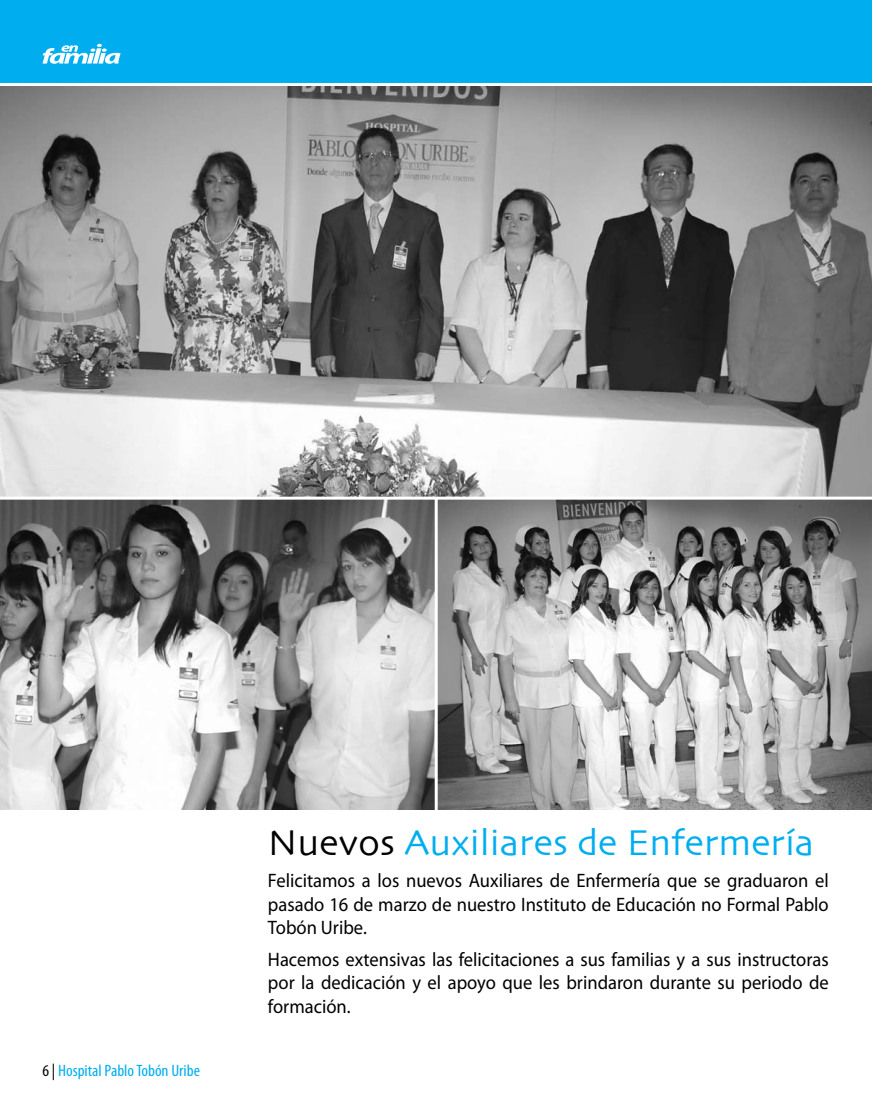
<style>
.page{position:relative;width:872px;height:1110px;background:#fff}
.page>*{position:absolute;margin:0;border:0;box-sizing:border-box;transform-origin:0 0}
.t1{font:37.5px "Skia";color:#00aeef}
.t2{font:19.5px/23.4px "Myriad Pro";color:#000;text-align:justify;scale:.95 1}
.t3{font:condensed 16.5px "Myriad Pro";color:#00aeef;scale:1.05 1}
.s1{color:#000}
</style>
<div class="page">
<div style="left:0;top:0;width:872px;height:103px;background:#00aeef"></div>
<img style="left:0;top:86px;width:872px;height:723px">
<svg style="left:43px;top:44px;width:78px;height:20px"></svg>
<hr style="left:0;top:497px;width:872px;height:3px;background:#fff">
<hr style="left:435px;top:498px;width:3px;height:313px;background:#fff">
<hr style="left:0;top:83px;width:872px;height:3px;background:#fff">
<p class="t3" style="left:43px;top:1060px;width:151px"><span class="s1">6 |</span> Hospital Pablo Tobón Uribe</p>
<p class="t1" style="left:268px;top:820px;width:548px"><span class="s1">Nuevos</span> Auxiliares de Enfermería</p>
<p class="t2" style="left:268px;top:869px;width:592px">Felicitamos a los nuevos Auxiliares de Enfermería que se graduaron el pasado 16 de marzo de nuestro Instituto de Educación no Formal Pablo Tobón Uribe.</p>
<p class="t2" style="left:268px;top:947px;width:592px">Hacemos extensivas las felicitaciones a sus familias y a sus instructoras por la dedicación y el apoyo que les brindaron durante su periodo de formación.</p>
</div>
